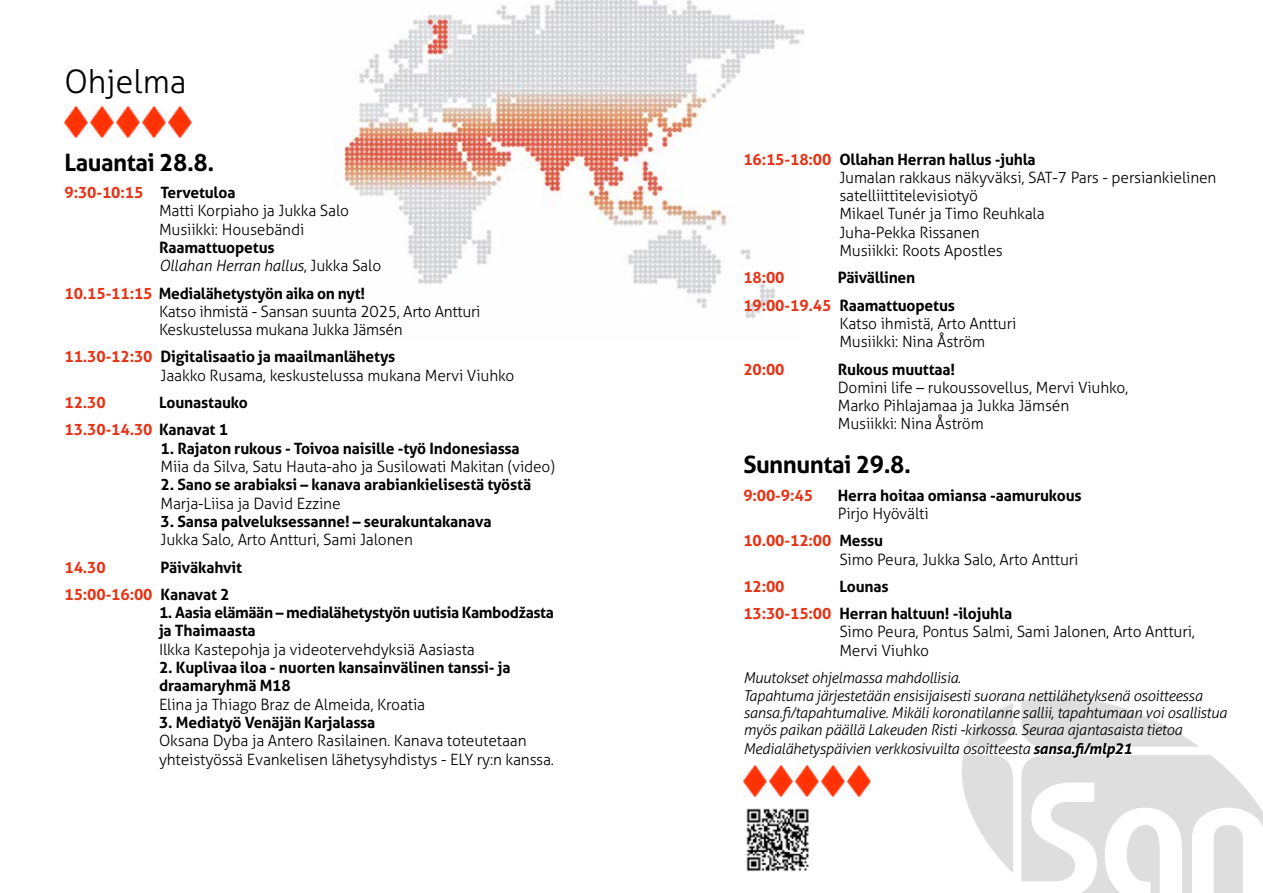
<style>
.page{position:relative;width:1263px;height:893px;background:#fff}
.page>*{position:absolute;margin:0;border:0;box-sizing:border-box;transform-origin:0 0}
.t1{font:300 32.55px "Aller";color:#000}
.t2{font:700 24px "Aller";letter-spacing:-.02em;color:#000}
.t3{font:300 15.6px/18.3px "Aller";letter-spacing:-.01em;color:#000}
.t4{font:700 15.6px/27.3px "Aller";letter-spacing:-.01em;color:#000}
.t5{font:italic 300 15.6px/18.3px "Aller";letter-spacing:-.01em;color:#000}
.t6{font:700 15.6px "Aller";letter-spacing:-.01em;color:#e63316}
.t7{font:italic 300 15px/17.5px "Aller";letter-spacing:-.02em;color:#000}
.s1{font-weight:700;color:#e63316}
.s2{font-weight:700}
.s3{font-weight:700;font-style:normal}
.s4{font-style:normal}
.s5{color:#e63316}
</style>
<div class="page">
<img style="left:343px;top:0;width:460px;height:318px">
<svg style="left:962px;top:755px;width:51px;height:118px"></svg>
<svg style="left:1021px;top:697px;width:178px;height:50px"></svg>
<svg style="left:966px;top:703px;width:47px;height:44px"></svg>
<svg style="left:1021px;top:755px;width:242px;height:138px"></svg>
<img style="left:169px;top:106px;width:23px;height:31px">
<img style="left:143px;top:106px;width:23px;height:31px">
<img style="left:117px;top:106px;width:23px;height:31px">
<img style="left:91px;top:106px;width:22px;height:31px">
<img style="left:64px;top:106px;width:23px;height:31px">
<img style="left:847px;top:766px;width:23px;height:30px">
<img style="left:821px;top:766px;width:23px;height:30px">
<img style="left:795px;top:766px;width:23px;height:30px">
<img style="left:769px;top:766px;width:23px;height:30px">
<img style="left:743px;top:766px;width:23px;height:30px">
<img style="left:746px;top:808px;width:63px;height:64px">
<h1 class="t1" style="left:64px;top:61px;width:124px">Ohjelma</h1>
<h2 class="t2" style="left:64px;top:147px;width:151px">Lauantai 28.8.</h2>
<p class="t3" style="left:159px;top:183px;width:192px;text-indent:-95px"><span class="s1">9:30-10:15</span> <span class="s2">Tervetuloa<br></span>Matti Korpiaho ja Jukka Salo<br>Musiikki: Housebändi</p>
<p class="t5" style="left:159px;top:238px;width:224px"><span class="s3">Raamattuopetus<br></span>Ollahan Herran hallus<span class="s4">, Jukka Salo</span></p>
<p class="t3" style="left:159px;top:284px;width:323px;text-indent:-95px"><span class="s1">10.15-11:15</span> <span class="s2">Medialähetystyön aika on nyt!<br></span>Katso ihmistä - Sansan suunta 2025, Arto Antturi<br>Keskustelussa mukana Jukka Jämsén</p>
<p class="t3" style="left:160px;top:348px;width:355px;text-indent:-96px"><span class="s1">11.30-12:30</span> <span class="s2">Digitalisaatio ja maailmanlähetys<br></span>Jaakko Rusama, keskustelussa mukana Mervi Viuhko</p>
<p class="t6" style="left:64px;top:393px;width:43px">12.30</p>
<p class="t4" style="left:64px;top:389px;width:185px;text-indent:95px">Lounastauko<br><span class="s5">13.30-14.30</span> Kanavat 1</p>
<p class="t4" style="left:160px;top:434px;width:361px">1. Rajaton rukous - Toivoa naisille -työ Indonesiassa</p>
<p class="t3" style="left:160px;top:457px;width:396px">Miia da Silva, Satu Hauta-aho ja Susilowati Makitan (video)</p>
<p class="t4" style="left:160px;top:471px;width:372px">2. Sano se arabiaksi – kanava arabiankielisestä työstä</p>
<p class="t3" style="left:160px;top:494px;width:182px">Marja-Liisa ja David Ezzine</p>
<p class="t4" style="left:160px;top:508px;width:332px">3. Sansa palveluksessanne! – seurakuntakanava</p>
<p class="t3" style="left:160px;top:530px;width:254px">Jukka Salo, Arto Antturi, Sami Jalonen</p>
<p class="t6" style="left:64px;top:557px;width:43px">14.30</p>
<p class="t4" style="left:64px;top:553px;width:179px;text-indent:96px">Päiväkahvit<br><span class="s5">15:00-16:00</span> Kanavat 2</p>
<p class="t4" style="left:159px;top:603px;width:396px;line-height:18.3px">1. Aasia elämään – medialähetystyön uutisia Kambodžasta ja Thaimaasta</p>
<p class="t3" style="left:159px;top:640px;width:317px">Ilkka Kastepohja ja videotervehdyksiä Aasiasta</p>
<p class="t4" style="left:159px;top:658px;width:353px;line-height:18.3px">2. Kuplivaa iloa - nuorten kansainvälinen tanssi- ja draamaryhmä M18</p>
<p class="t3" style="left:159px;top:695px;width:268px">Elina ja Thiago Braz de Almeida, Kroatia</p>
<p class="t4" style="left:159px;top:709px;width:218px">3. Mediatyö Venäjän Karjalassa</p>
<p class="t3" style="left:159px;top:731px;width:397px">Oksana Dyba ja Antero Rasilainen. Kanava toteutetaan yhteistyössä Evankelisen lähetysyhdistys - ELY ry:n kanssa.</p>
<p class="t3" style="left:839px;top:150px;width:379px;text-indent:-96px"><span class="s1">16:15-18:00</span> <span class="s2">Ollahan Herran hallus -juhla<br></span>Jumalan rakkaus näkyväksi, SAT-7 Pars - persiankielinen satelliittitelevisiotyö<br>Mikael Tunér ja Timo Reuhkala<br>Juha-Pekka Rissanen<br>Musiikki: Roots Apostles</p>
<p class="t6" style="left:743px;top:268px;width:43px">18:00</p>
<p class="t4" style="left:743px;top:264px;width:213px;text-indent:95px">Päivällinen<br><span class="s5">19:00-19.45</span> Raamattuopetus</p>
<p class="t3" style="left:839px;top:314px;width:178px">Katso ihmistä, Arto Antturi<br>Musiikki: Nina Åström</p>
<p class="t6" style="left:743px;top:359px;width:43px">20:00</p>
<p class="t4" style="left:838px;top:355px;width:119px">Rukous muuttaa!</p>
<p class="t3" style="left:838px;top:378px;width:292px">Domini life – rukoussovellus, Mervi Viuhko,<br>Marko Pihlajamaa ja Jukka Jämsén<br>Musiikki: Nina Åström</p>
<h2 class="t2" style="left:743px;top:450px;width:169px">Sunnuntai 29.8.</h2>
<p class="t6" style="left:743px;top:485px;width:71px">9:00-9:45</p>
<p class="t4" style="left:838px;top:481px;width:245px">Herra hoitaa omiansa -aamurukous</p>
<p class="t3" style="left:743px;top:500px;width:187px;line-height:27.3px;text-indent:95px">Pirjo Hyövälti<br><span class="s1">10.00-12:00</span> <span class="s2">Messu</span></p>
<p class="t3" style="left:839px;top:550px;width:241px">Simo Peura, Jukka Salo, Arto Antturi</p>
<p class="t6" style="left:743px;top:577px;width:43px">12:00</p>
<p class="t4" style="left:743px;top:572px;width:270px;text-indent:96px">Lounas<br><span class="s5">13:30-15:00</span> Herran haltuun! -ilojuhla</p>
<p class="t3" style="left:839px;top:623px;width:357px">Simo Peura, Pontus Salmi, Sami Jalonen, Arto Antturi,<br>Mervi Viuhko</p>
<p class="t7" style="left:743px;top:669px;width:485px">Muutokset ohjelmassa mahdollisia.<br>Tapahtuma järjestetään ensisijaisesti suorana nettilähetyksenä osoitteessa sansa.fi/tapahtumalive. Mikäli koronatilanne sallii, tapahtumaan voi osallistua myös paikan päällä Lakeuden Risti -kirkossa. Seuraa ajantasaista tietoa Medialähetyspäivien verkkosivuilta osoitteesta <span class="s2">sansa.fi/mlp21</span></p>
</div>
